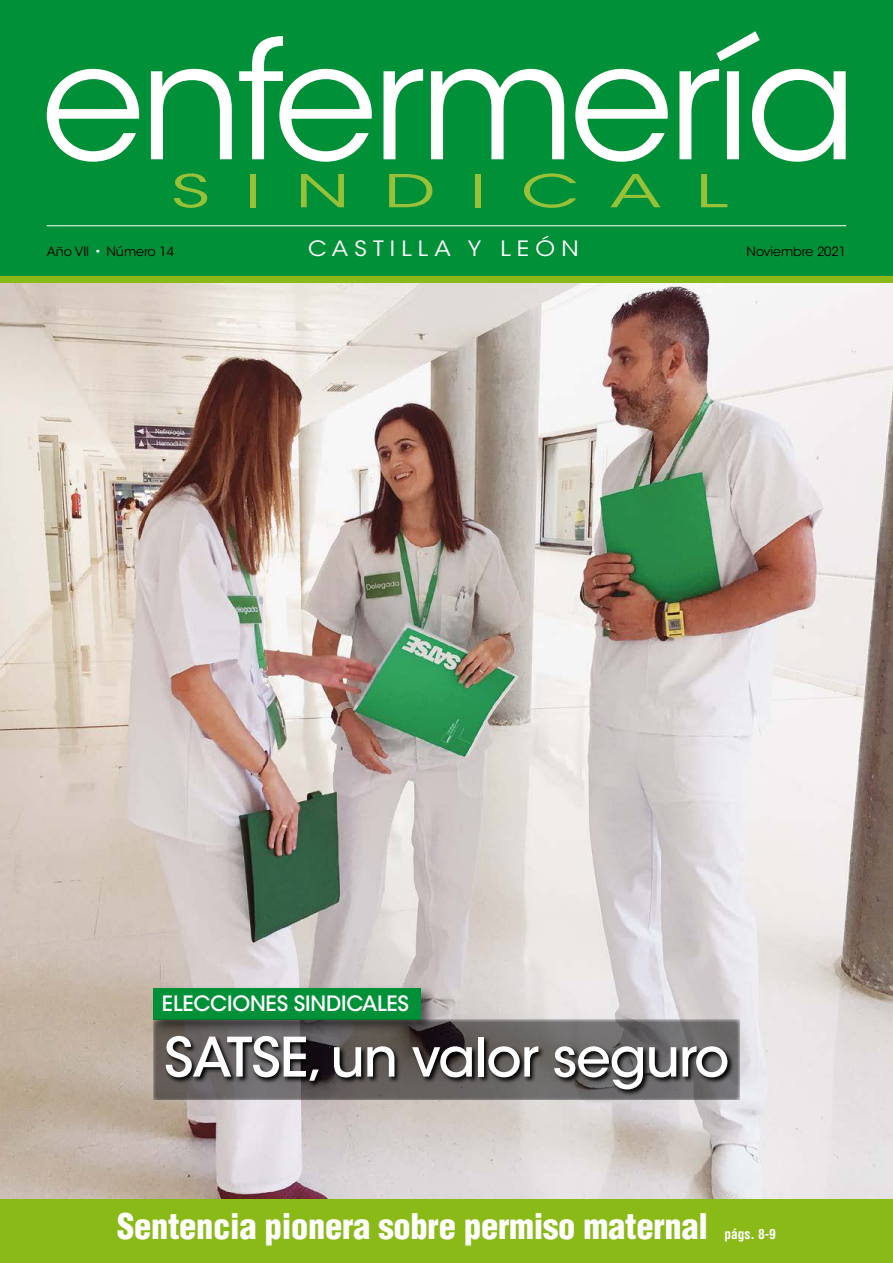
<style>
.page{position:relative;width:893px;height:1263px;background:#fff}
.page>*{position:absolute;margin:0;border:0;box-sizing:border-box;transform-origin:0 0}
.t1{font:163.5px "ITC Avant Garde Std";letter-spacing:-.03em;color:#fff}
.t2{font:500 54px "ITC Avant Garde Std";letter-spacing:-.02em;color:#fff}
.t3{font:45px "ITC Avant Garde Std";letter-spacing:.48em;color:#98c139;scale:1.6 1}
.t4{font:900 condensed 34.5px "Helvetica LT Std";letter-spacing:-.01em;color:#fff}
.t5{font:500 21px "ITC Avant Garde Std";letter-spacing:-.01em;color:#fff}
.t6{font:21px "ITC Avant Garde Std";letter-spacing:.27em;color:#fff;scale:1.1 1}
.t7{font:700 condensed 13.5px "Helvetica LT Std";color:#fff}
.t8{font:12.75px "ITC Avant Garde Std";letter-spacing:-.005em;color:#000}
</style>
<div class="page">
<div style="left:0;top:0;width:893px;height:284px;background:#009037"></div>
<div style="left:0;top:276px;width:893px;height:9px;background:#89ba17"></div>
<hr style="left:47px;top:225px;width:799px;height:1px;background:#fff">
<img style="left:0;top:284px;width:893px;height:915px">
<div style="left:0;top:1199px;width:893px;height:64px;background:#89ba17"></div>
<div style="left:150px;top:984px;width:287px;height:51px;background:#000;opacity:.5"></div>
<div style="left:153px;top:988px;width:268px;height:31px;background:#009037"></div>
<svg style="left:153px;top:1019px;width:587px;height:81px"></svg>
<svg style="left:165px;top:1035px;width:570px;height:61px"></svg>
<h1 class="t1" style="left:42px;top:1px;width:817px">enfermería</h1>
<h3 class="t3" style="left:171px;top:164px;width:349px">SINDICAL</h3>
<p class="t8" style="left:47px;top:243px;width:44px">Año VII</p>
<p class="t8" style="left:107px;top:243px;width:69px">Número 14</p>
<p class="t6" style="left:308px;top:235px;width:248px">CASTILLA Y LEÓN</p>
<p class="t8" style="left:747px;top:243px;width:101px">Noviembre 2021</p>
<p class="t5" style="left:162px;top:991px;width:249px">ELECCIONES SINDICALES</p>
<h2 class="t2" style="left:164px;top:1023px;width:567px">SATSE, un valor seguro</h2>
<p class="t4" style="left:117px;top:1204px;width:592px">Sentencia pionera sobre permiso maternal</p>
<p class="t7" style="left:725px;top:1225px;width:53px">págs. 8-9</p>
</div>
